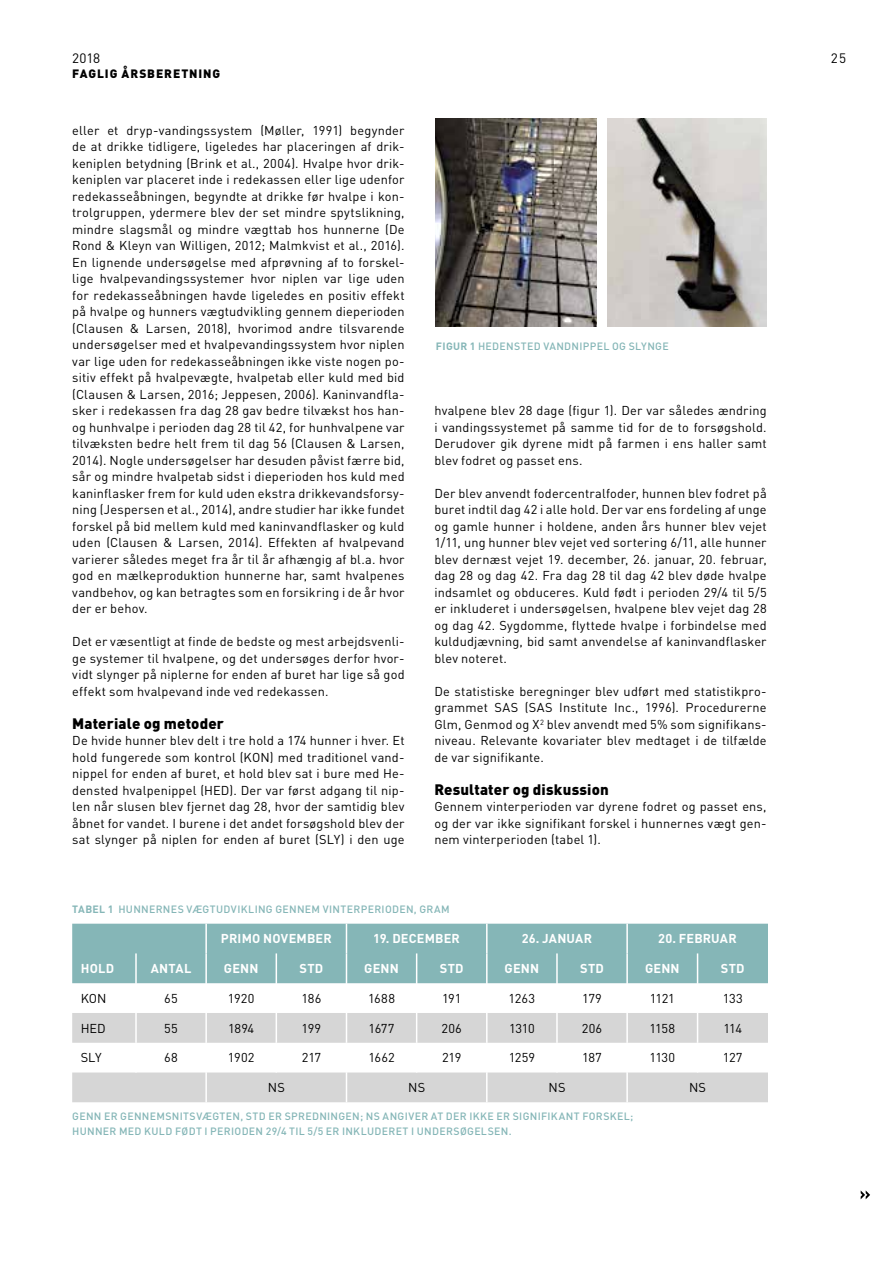
<style>
.page{position:relative;width:893px;height:1263px;background:#fff}
.page>*{position:absolute;margin:0;border:0;box-sizing:border-box;transform-origin:0 0}
.t1{font:900 15px "DIN Pro";letter-spacing:.01em;color:#000}
.t2{font:13.5px "DIN Pro";letter-spacing:.01em;color:#000}
.t3{font:12.75px/16.5px "DIN Pro";letter-spacing:.015em;color:#000;text-align:justify}
.t4{font:700 12.75px "DIN Pro";letter-spacing:.015em;color:#fff}
.t5{font:900 12px "DIN Pro";letter-spacing:.075em;color:#000}
.t6{font:500 10.5px/14.2px "DIN Pro";letter-spacing:.03em;color:#85b6b7}
.s1{font-weight:700}
</style>
<div class="page">
<svg style="left:72px;top:1013px;width:696px;height:89px;fill:#d6d6d6"></svg>
<div style="left:72px;top:924px;width:696px;height:59px;background:#85b6b7"></div>
<hr style="left:486px;top:924px;width:2px;height:29px;background:#fff">
<hr style="left:626px;top:924px;width:2px;height:29px;background:#fff">
<hr style="left:135px;top:953px;width:2px;height:30px;background:#fff">
<hr style="left:205px;top:953px;width:2px;height:30px;background:#fff">
<hr style="left:276px;top:953px;width:1px;height:30px;background:#fff">
<hr style="left:346px;top:953px;width:1px;height:30px;background:#fff">
<hr style="left:416px;top:953px;width:1px;height:30px;background:#fff">
<hr style="left:486px;top:953px;width:2px;height:30px;background:#fff">
<hr style="left:556px;top:953px;width:2px;height:30px;background:#fff">
<hr style="left:626px;top:953px;width:2px;height:30px;background:#fff">
<hr style="left:697px;top:953px;width:1px;height:30px;background:#fff">
<hr style="left:135px;top:1013px;width:2px;height:30px;background:#fff">
<hr style="left:205px;top:1013px;width:2px;height:30px;background:#fff">
<hr style="left:276px;top:1013px;width:1px;height:30px;background:#fff">
<hr style="left:346px;top:1013px;width:1px;height:30px;background:#fff">
<hr style="left:416px;top:1013px;width:1px;height:30px;background:#fff">
<hr style="left:486px;top:1013px;width:2px;height:30px;background:#fff">
<hr style="left:556px;top:1013px;width:2px;height:30px;background:#fff">
<hr style="left:626px;top:1013px;width:2px;height:30px;background:#fff">
<hr style="left:697px;top:1013px;width:1px;height:30px;background:#fff">
<hr style="left:135px;top:1043px;width:2px;height:29px;background:#fff">
<hr style="left:205px;top:1043px;width:2px;height:29px;background:#fff">
<svg style="left:276px;top:1043px;width:1px;height:29px"></svg>
<svg style="left:346px;top:1043px;width:1px;height:29px"></svg>
<svg style="left:416px;top:1043px;width:1px;height:29px"></svg>
<hr style="left:486px;top:1043px;width:2px;height:29px;background:#fff">
<hr style="left:556px;top:1043px;width:2px;height:29px;background:#fff">
<hr style="left:626px;top:1043px;width:2px;height:29px;background:#fff">
<svg style="left:697px;top:1043px;width:1px;height:29px"></svg>
<hr style="left:205px;top:1072px;width:2px;height:30px;background:#fff">
<hr style="left:346px;top:1072px;width:1px;height:30px;background:#fff">
<hr style="left:486px;top:1072px;width:2px;height:30px;background:#fff">
<hr style="left:626px;top:1072px;width:2px;height:30px;background:#fff">
<img style="left:608px;top:118px;width:159px;height:208px">
<img style="left:436px;top:118px;width:161px;height:208px">
<svg style="left:861px;top:1190px;width:9px;height:9px"></svg>
<p class="t2" style="left:72px;top:48px;width:30px">2018</p>
<p class="t2" style="left:831px;top:48px;width:17px">25</p>
<p class="t5" style="left:72px;top:64px;width:150px">FAGLIG ÅRSBERETNING</p>
<p class="t3" style="left:72px;top:121px;width:334px">eller et dryp-vandingssystem (Møller, 1991) begynder de at drikke tidligere, ligeledes har placeringen af drik&shy;keniplen betydning (Brink et al., 2004). Hvalpe hvor drik&shy;keniplen var placeret inde i redekassen eller lige udenfor redekasseåbningen, begyndte at drikke før hvalpe i kon&shy;trolgruppen, ydermere blev der set mindre spytslikning, mindre slagsmål og mindre vægttab hos hunnerne (De Rond &amp; Kleyn van Willigen, 2012; Malmkvist et al., 2016).<br>En lignende undersøgelse med afprøvning af to forskel&shy;lige hvalpevandingssystemer hvor niplen var lige uden for redekasseåbningen havde ligeledes en positiv effekt på hvalpe og hunners vægtudvikling gennem dieperioden (Clausen &amp; Larsen, 2018), hvorimod andre tilsvarende undersøgelser med et hvalpevandingssystem hvor niplen var lige uden for redekasseåbningen ikke viste nogen po&shy;sitiv effekt på hvalpevægte, hvalpetab eller kuld med bid (Clausen &amp; Larsen, 2016; Jeppesen, 2006). Kaninvandfla&shy;sker i redekassen fra dag 28 gav bedre tilvækst hos han&shy;og hunhvalpe i perioden dag 28 til 42, for hunhvalpene var tilvæksten bedre helt frem til dag 56 (Clausen &amp; Larsen, 2014). Nogle undersøgelser har desuden påvist færre bid, sår og mindre hvalpetab sidst i dieperioden hos kuld med kaninflasker frem for kuld uden ekstra drikkevandsforsy&shy;ning (Jespersen et al., 2014), andre studier har ikke fundet forskel på bid mellem kuld med kaninvandflasker og kuld uden (Clausen &amp; Larsen, 2014). Effekten af hvalpevand varierer således meget fra år til år afhængig af bl.a. hvor god en mælkeproduktion hunnerne har, samt hvalpenes vandbehov, og kan betragtes som en forsikring i de år hvor der er behov.</p>
<p class="t3" style="left:72px;top:632px;width:334px">Det er væsentligt at finde de bedste og mest arbejdsvenli&shy;ge systemer til hvalpene, og det undersøges derfor hvor&shy;vidt slynger på niplerne for enden af buret har lige så god effekt som hvalpevand inde ved redekassen.</p>
<p class="t1" style="left:72px;top:710px;width:153px">Materiale og metoder</p>
<p class="t3" style="left:72px;top:731px;width:334px">De hvide hunner blev delt i tre hold a 174 hunner i hver. Et hold fungerede som kontrol (KON) med traditionel vand&shy;nippel for enden af buret, et hold blev sat i bure med He&shy;densted hvalpenippel (HED). Der var først adgang til nip&shy;len når slusen blev fjernet dag 28, hvor der samtidig blev åbnet for vandet. I burene i det andet forsøgshold blev der sat slynger på niplen for enden af buret (SLY) i den uge</p>
<p class="t6" style="left:436px;top:338px;width:234px"><span class="s1">FIGUR 1</span> HEDENSTED VANDNIPPEL OG SLYNGE</p>
<p class="t3" style="left:434px;top:401px;width:334px">hvalpene blev 28 dage (figur 1). Der var således ændring i vandingssystemet på samme tid for de to forsøgshold.<br>Derudover gik dyrene midt på farmen i ens haller samt blev fodret og passet ens.</p>
<p class="t3" style="left:434px;top:484px;width:334px">Der blev anvendt fodercentralfoder, hunnen blev fodret på buret indtil dag 42 i alle hold. Der var ens fordeling af unge og gamle hunner i holdene, anden års hunner blev vejet 1/11, ung hunner blev vejet ved sortering 6/11, alle hunner blev dernæst vejet 19. december, 26. januar, 20. februar, dag 28 og dag 42. Fra dag 28 til dag 42 blev døde hvalpe indsamlet og obduceres. Kuld født i perioden 29/4 til 5/5 er inkluderet i undersøgelsen, hvalpene blev vejet dag 28 og dag 42. Sygdomme, flyttede hvalpe i forbindelse med kuldudjævning, bid samt anvendelse af kaninvandflasker blev noteret.</p>
<p class="t3" style="left:434px;top:682px;width:334px">De statistiske beregninger blev udført med statistikpro&shy;grammet SAS (SAS Institute Inc., 1996). Procedurerne Glm, Genmod og X<sup>2</sup> blev anvendt med 5% som signifikans&shy;niveau. Relevante kovariater blev medtaget i de tilfælde de var signifikante.</p>
<p class="t1" style="left:434px;top:776px;width:176px">Resultater og diskussion</p>
<p class="t3" style="left:434px;top:797px;width:334px">Gennem vinterperioden var dyrene fodret og passet ens, og der var ikke signifikant forskel i hunnernes vægt gen&shy;nem vinterperioden (tabel 1).</p>
<p class="t6" style="left:72px;top:901px;width:379px"><span class="s1">TABEL 1</span> HUNNERNES VÆGTUDVIKLING GENNEM VINTERPERIODEN, GRAM</p>
<p class="t4" style="left:221px;top:928px;width:112px">PRIMO NOVEMBER</p>
<p class="t4" style="left:373px;top:928px;width:88px">19. DECEMBER</p>
<p class="t4" style="left:522px;top:928px;width:72px">26. JANUAR</p>
<p class="t4" style="left:658px;top:928px;width:80px">20. FEBRUAR</p>
<p class="t4" style="left:81px;top:958px;width:35px">HOLD</p>
<p class="t4" style="left:151px;top:958px;width:42px">ANTAL</p>
<p class="t4" style="left:224px;top:958px;width:36px">GENN</p>
<p class="t4" style="left:299px;top:958px;width:25px">STD</p>
<p class="t4" style="left:364px;top:958px;width:36px">GENN</p>
<p class="t4" style="left:440px;top:958px;width:25px">STD</p>
<p class="t4" style="left:505px;top:958px;width:36px">GENN</p>
<p class="t4" style="left:580px;top:958px;width:25px">STD</p>
<p class="t4" style="left:645px;top:958px;width:36px">GENN</p>
<p class="t4" style="left:721px;top:958px;width:25px">STD</p>
<p class="t3" style="left:81px;top:989px;width:27px">KON</p>
<p class="t3" style="left:164px;top:989px;width:15px">65</p>
<p class="t3" style="left:228px;top:989px;width:28px">1920</p>
<p class="t3" style="left:301px;top:989px;width:21px">186</p>
<p class="t3" style="left:368px;top:989px;width:28px">1688</p>
<p class="t3" style="left:442px;top:989px;width:21px">191</p>
<p class="t3" style="left:509px;top:989px;width:28px">1263</p>
<p class="t3" style="left:582px;top:989px;width:21px">179</p>
<p class="t3" style="left:650px;top:989px;width:27px">1121</p>
<p class="t3" style="left:723px;top:989px;width:21px">133</p>
<p class="t3" style="left:81px;top:1018px;width:27px">HED</p>
<p class="t3" style="left:164px;top:1018px;width:15px">55</p>
<p class="t3" style="left:228px;top:1018px;width:28px">1894</p>
<p class="t3" style="left:302px;top:1018px;width:21px">199</p>
<p class="t3" style="left:369px;top:1018px;width:27px">1677</p>
<p class="t3" style="left:441px;top:1018px;width:22px">206</p>
<p class="t3" style="left:509px;top:1018px;width:27px">1310</p>
<p class="t3" style="left:582px;top:1018px;width:22px">206</p>
<p class="t3" style="left:650px;top:1018px;width:27px">1158</p>
<p class="t3" style="left:723px;top:1018px;width:20px">114</p>
<p class="t3" style="left:81px;top:1048px;width:22px">SLY</p>
<p class="t3" style="left:164px;top:1048px;width:15px">68</p>
<p class="t3" style="left:228px;top:1048px;width:28px">1902</p>
<p class="t3" style="left:302px;top:1048px;width:21px">217</p>
<p class="t3" style="left:368px;top:1048px;width:28px">1662</p>
<p class="t3" style="left:442px;top:1048px;width:21px">219</p>
<p class="t3" style="left:509px;top:1048px;width:28px">1259</p>
<p class="t3" style="left:582px;top:1048px;width:21px">187</p>
<p class="t3" style="left:650px;top:1048px;width:27px">1130</p>
<p class="t3" style="left:723px;top:1048px;width:21px">127</p>
<p class="t3" style="left:268px;top:1078px;width:18px">NS</p>
<p class="t3" style="left:408px;top:1078px;width:18px">NS</p>
<p class="t3" style="left:548px;top:1078px;width:18px">NS</p>
<p class="t3" style="left:689px;top:1078px;width:18px">NS</p>
<p class="t6" style="left:72px;top:1108px;width:563px">GENN ER GENNEMSNITSVÆGTEN, STD ER SPREDNINGEN; NS ANGIVER AT DER IKKE ER SIGNIFIKANT FORSKEL;<br>HUNNER MED KULD FØDT I PERIODEN 29/4 TIL 5/5 ER INKLUDERET I UNDERSØGELSEN.</p>
</div>
